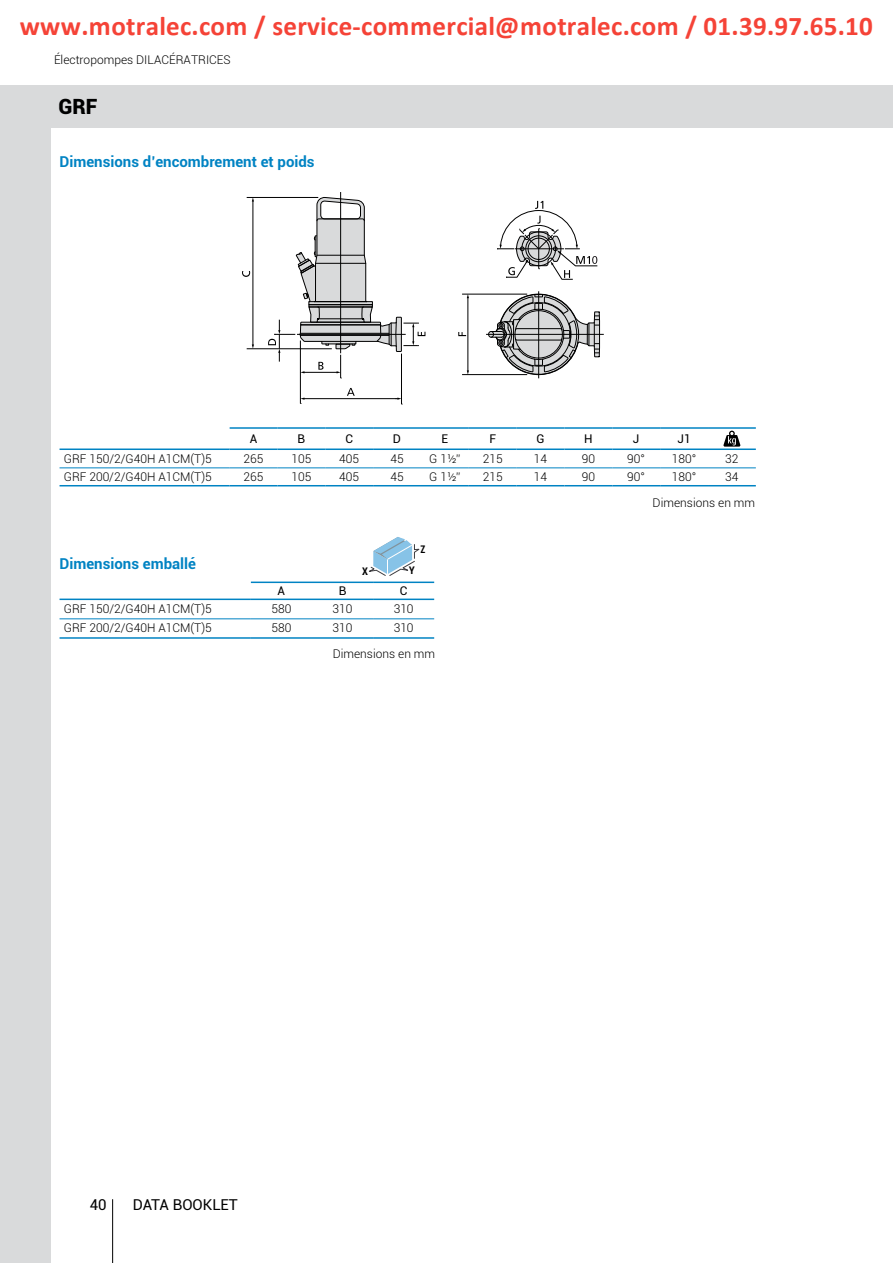
<style>
.page{position:relative;width:893px;height:1263px;background:#fff}
.page>*{position:absolute;margin:0;border:0;box-sizing:border-box;transform-origin:0 0}
.t1{font:700 27px "Calibri";color:#f54337}
.t2{font:900 21px "Roboto";color:#000}
.t3{font:700 15px "Roboto";color:#0083c3}
.t4{font:15px "Roboto";color:#000}
.t5{font:300 12px "Roboto";color:#000}
.t6{font:12px "Roboto";color:#000}
.t7{font:700 condensed 10.5px "Roboto";color:#000}
</style>
<div class="page">
<hr style="left:112px;top:1199px;width:1px;height:64px;background:#000">
<div style="left:0;top:106px;width:51px;height:1157px;background:#d9dadb"></div>
<div style="left:0;top:85px;width:893px;height:43px;background:#d9dadb"></div>
<hr style="left:60px;top:448px;width:170px;height:2px;background:#0083c3">
<hr style="left:230px;top:448px;width:47px;height:2px;background:#0083c3">
<hr style="left:277px;top:448px;width:48px;height:2px;background:#0083c3">
<hr style="left:325px;top:448px;width:48px;height:2px;background:#0083c3">
<hr style="left:373px;top:448px;width:48px;height:2px;background:#0083c3">
<hr style="left:421px;top:448px;width:48px;height:2px;background:#0083c3">
<hr style="left:469px;top:448px;width:48px;height:2px;background:#0083c3">
<hr style="left:517px;top:448px;width:47px;height:2px;background:#0083c3">
<hr style="left:564px;top:448px;width:48px;height:2px;background:#0083c3">
<hr style="left:612px;top:448px;width:48px;height:2px;background:#0083c3">
<hr style="left:660px;top:448px;width:48px;height:2px;background:#0083c3">
<hr style="left:708px;top:448px;width:48px;height:2px;background:#0083c3">
<hr style="left:230px;top:427px;width:47px;height:2px;background:#0083c3">
<hr style="left:277px;top:427px;width:48px;height:2px;background:#0083c3">
<hr style="left:325px;top:427px;width:48px;height:2px;background:#0083c3">
<hr style="left:373px;top:427px;width:48px;height:2px;background:#0083c3">
<hr style="left:421px;top:427px;width:48px;height:2px;background:#0083c3">
<hr style="left:469px;top:427px;width:48px;height:2px;background:#0083c3">
<hr style="left:517px;top:427px;width:47px;height:2px;background:#0083c3">
<hr style="left:564px;top:427px;width:48px;height:2px;background:#0083c3">
<hr style="left:612px;top:427px;width:48px;height:2px;background:#0083c3">
<hr style="left:660px;top:427px;width:48px;height:2px;background:#0083c3">
<hr style="left:708px;top:427px;width:48px;height:2px;background:#0083c3">
<hr style="left:60px;top:485px;width:170px;height:1px;background:#0083c3">
<hr style="left:230px;top:485px;width:47px;height:1px;background:#0083c3">
<hr style="left:277px;top:485px;width:48px;height:1px;background:#0083c3">
<hr style="left:325px;top:485px;width:48px;height:1px;background:#0083c3">
<hr style="left:373px;top:485px;width:48px;height:1px;background:#0083c3">
<hr style="left:421px;top:485px;width:48px;height:1px;background:#0083c3">
<hr style="left:469px;top:485px;width:48px;height:1px;background:#0083c3">
<hr style="left:517px;top:485px;width:47px;height:1px;background:#0083c3">
<hr style="left:564px;top:485px;width:48px;height:1px;background:#0083c3">
<hr style="left:612px;top:485px;width:48px;height:1px;background:#0083c3">
<hr style="left:660px;top:485px;width:48px;height:1px;background:#0083c3">
<hr style="left:708px;top:485px;width:48px;height:1px;background:#0083c3">
<hr style="left:60px;top:467px;width:170px;height:1px;background:#0083c3">
<hr style="left:230px;top:467px;width:47px;height:1px;background:#0083c3">
<hr style="left:277px;top:467px;width:48px;height:1px;background:#0083c3">
<hr style="left:325px;top:467px;width:48px;height:1px;background:#0083c3">
<hr style="left:373px;top:467px;width:48px;height:1px;background:#0083c3">
<hr style="left:421px;top:467px;width:48px;height:1px;background:#0083c3">
<hr style="left:469px;top:467px;width:48px;height:1px;background:#0083c3">
<hr style="left:517px;top:467px;width:47px;height:1px;background:#0083c3">
<hr style="left:564px;top:467px;width:48px;height:1px;background:#0083c3">
<hr style="left:612px;top:467px;width:48px;height:1px;background:#0083c3">
<hr style="left:660px;top:467px;width:48px;height:1px;background:#0083c3">
<hr style="left:708px;top:467px;width:48px;height:1px;background:#0083c3">
<svg style="left:723px;top:431px;width:17px;height:16px"></svg>
<hr style="left:60px;top:599px;width:191px;height:1px;background:#0083c3">
<hr style="left:251px;top:581px;width:61px;height:2px;background:#0083c3">
<hr style="left:312px;top:581px;width:61px;height:2px;background:#0083c3">
<hr style="left:373px;top:581px;width:61px;height:2px;background:#0083c3">
<hr style="left:251px;top:599px;width:61px;height:1px;background:#0083c3">
<hr style="left:312px;top:599px;width:61px;height:1px;background:#0083c3">
<hr style="left:373px;top:599px;width:61px;height:1px;background:#0083c3">
<hr style="left:60px;top:637px;width:191px;height:2px;background:#0083c3">
<hr style="left:251px;top:637px;width:61px;height:2px;background:#0083c3">
<hr style="left:312px;top:637px;width:61px;height:2px;background:#0083c3">
<hr style="left:373px;top:637px;width:61px;height:2px;background:#0083c3">
<hr style="left:60px;top:618px;width:191px;height:1px;background:#0083c3">
<hr style="left:251px;top:618px;width:61px;height:1px;background:#0083c3">
<hr style="left:312px;top:618px;width:61px;height:1px;background:#0083c3">
<hr style="left:373px;top:618px;width:61px;height:1px;background:#0083c3">
<div style="left:488px;top:331px;width:6px;height:7px;border:1px solid #000;border-radius:50%"></div>
<hr style="left:340px;top:192px;width:1px;height:161px;background:#000">
<hr style="left:247px;top:348px;width:85px;height:1px;background:#000">
<hr style="left:253px;top:201px;width:1px;height:144px;background:#000">
<hr style="left:300px;top:341px;width:1px;height:62px;background:#000">
<svg style="left:242px;top:271px;width:8px;height:6px"></svg>
<hr style="left:247px;top:197px;width:71px;height:1px;background:#000">
<hr style="left:401px;top:354px;width:1px;height:50px;background:#000">
<hr style="left:304px;top:398px;width:94px;height:1px;background:#000">
<svg style="left:300px;top:398px;width:4px;height:6px"></svg>
<svg style="left:395px;top:398px;width:7px;height:7px"></svg>
<svg style="left:347px;top:388px;width:8px;height:8px"></svg>
<svg style="left:268px;top:197px;width:157px;height:182px"></svg>
<svg style="left:489px;top:200px;width:111px;height:179px"></svg>
<hr style="left:462px;top:294px;width:65px;height:1px;background:#000">
<hr style="left:468px;top:297px;width:1px;height:74px;background:#000">
<hr style="left:462px;top:374px;width:65px;height:1px;background:#000">
<hr style="left:486px;top:334px;width:118px;height:1px;background:#000">
<hr style="left:538px;top:291px;width:1px;height:87px;background:#000">
<svg style="left:458px;top:332px;width:8px;height:4px"></svg>
<svg style="left:368px;top:537px;width:52px;height:39px"></svg>
<h1 class="t1" style="left:20px;top:15px;width:855px">www.motralec.com / service-commercial@motralec.com / 01.39.97.65.10</h1>
<p class="t5" style="left:54px;top:51px;width:178px">Électropompes DILACÉRATRICES</p>
<h2 class="t2" style="left:59px;top:92px;width:40px">GRF</h2>
<p class="t3" style="left:60px;top:151px;width:257px">Dimensions d’encombrement et poids</p>
<p class="t6" style="left:250px;top:430px;width:9px">A</p>
<p class="t6" style="left:298px;top:430px;width:9px">B</p>
<p class="t6" style="left:345px;top:430px;width:9px">C</p>
<p class="t6" style="left:393px;top:430px;width:10px">D</p>
<p class="t6" style="left:442px;top:430px;width:8px">E</p>
<p class="t6" style="left:489px;top:430px;width:8px">F</p>
<p class="t6" style="left:536px;top:430px;width:10px">G</p>
<p class="t6" style="left:584px;top:430px;width:10px">H</p>
<p class="t6" style="left:633px;top:430px;width:8px">J</p>
<p class="t6" style="left:677px;top:430px;width:15px">J1</p>
<p class="t5" style="left:64px;top:451px;width:150px">GRF 150/2/G40H A1CM(T)5</p>
<p class="t5" style="left:244px;top:451px;width:21px">265</p>
<p class="t5" style="left:291px;top:451px;width:21px">105</p>
<p class="t5" style="left:339px;top:451px;width:21px">405</p>
<p class="t5" style="left:390px;top:451px;width:15px">45</p>
<p class="t5" style="left:429px;top:451px;width:33px">G 1½”</p>
<p class="t5" style="left:483px;top:451px;width:21px">215</p>
<p class="t5" style="left:534px;top:451px;width:15px">14</p>
<p class="t5" style="left:582px;top:451px;width:15px">90</p>
<p class="t5" style="left:627px;top:451px;width:19px">90°</p>
<p class="t5" style="left:672px;top:451px;width:26px">180°</p>
<p class="t5" style="left:725px;top:451px;width:15px">32</p>
<p class="t5" style="left:64px;top:469px;width:150px">GRF 200/2/G40H A1CM(T)5</p>
<p class="t5" style="left:244px;top:469px;width:21px">265</p>
<p class="t5" style="left:291px;top:469px;width:21px">105</p>
<p class="t5" style="left:339px;top:469px;width:21px">405</p>
<p class="t5" style="left:390px;top:469px;width:15px">45</p>
<p class="t5" style="left:429px;top:469px;width:33px">G 1½”</p>
<p class="t5" style="left:483px;top:469px;width:21px">215</p>
<p class="t5" style="left:534px;top:469px;width:15px">14</p>
<p class="t5" style="left:582px;top:469px;width:15px">90</p>
<p class="t5" style="left:627px;top:469px;width:19px">90°</p>
<p class="t5" style="left:672px;top:469px;width:26px">180°</p>
<p class="t5" style="left:725px;top:469px;width:15px">34</p>
<p class="t3" style="left:60px;top:553px;width:138px">Dimensions emballé</p>
<p class="t7" style="left:362px;top:564px;width:7px">X</p>
<p class="t6" style="left:278px;top:583px;width:9px">A</p>
<p class="t6" style="left:339px;top:583px;width:9px">B</p>
<p class="t6" style="left:400px;top:583px;width:9px">C</p>
<p class="t7" style="left:420px;top:542px;width:6px">Z</p>
<p class="t5" style="left:64px;top:601px;width:150px">GRF 150/2/G40H A1CM(T)5</p>
<p class="t5" style="left:271px;top:601px;width:21px">580</p>
<p class="t5" style="left:333px;top:601px;width:21px">310</p>
<p class="t5" style="left:394px;top:601px;width:21px">310</p>
<p class="t5" style="left:64px;top:619px;width:150px">GRF 200/2/G40H A1CM(T)5</p>
<p class="t5" style="left:271px;top:619px;width:21px">580</p>
<p class="t5" style="left:333px;top:619px;width:21px">310</p>
<p class="t5" style="left:394px;top:619px;width:21px">310</p>
<p class="t5" style="left:333px;top:646px;width:104px">Dimensions en mm</p>
<p class="t4" style="left:90px;top:1194px;width:18px">40</p>
<p class="t4" style="left:133px;top:1194px;width:107px">DATA BOOKLET</p>
<p class="t5" style="left:653px;top:495px;width:104px">Dimensions en mm</p>
</div>
